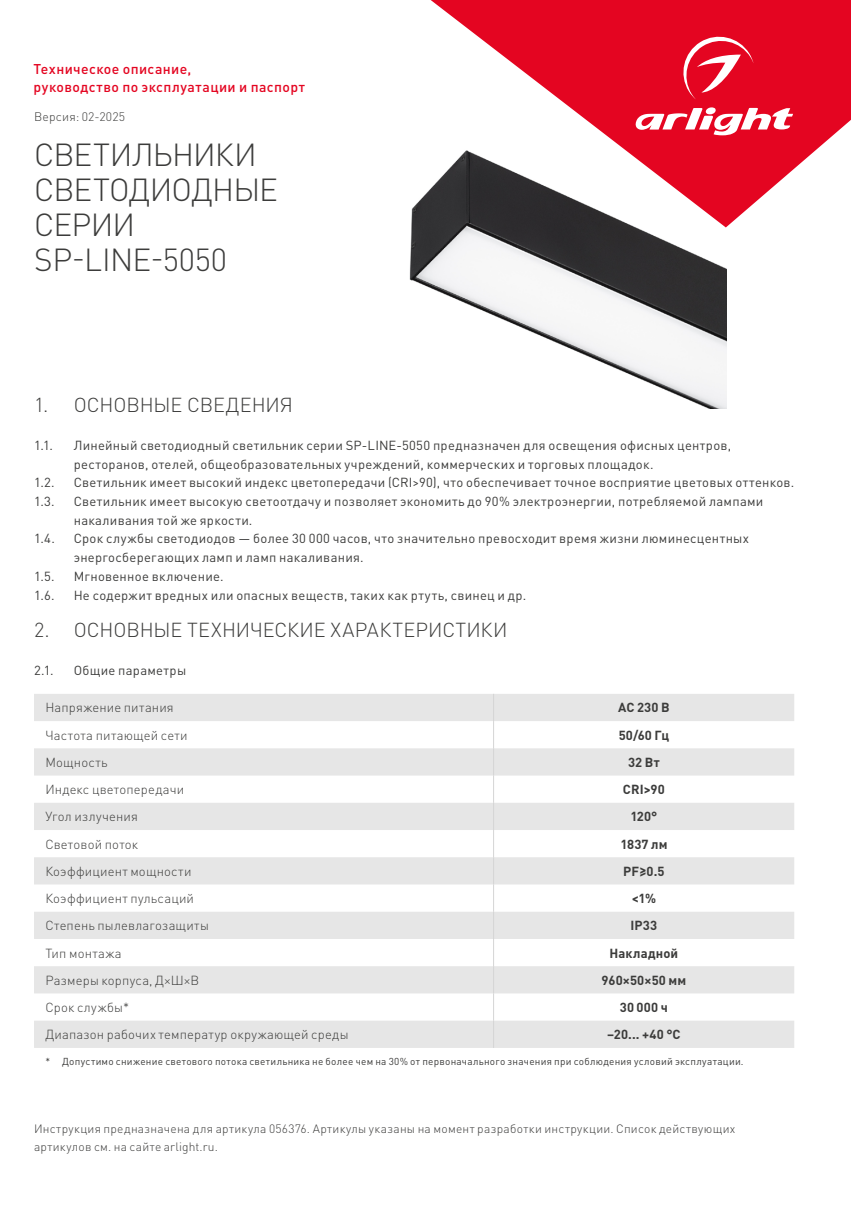
<style>
.page{position:relative;width:851px;height:1214px;background:#fff}
.page>*{position:absolute;margin:0;border:0;box-sizing:border-box;transform-origin:0 0}
.t1{font:300 31.6px/35px "DIN Pro";letter-spacing:-.025em;color:#3c3c3b}
.t2{font:300 20px "DIN Pro";letter-spacing:-.005em;color:#3c3c3b}
.t3{font:500 14px/18px "DIN Pro";letter-spacing:.03em;color:#e40521}
.t4{font:13px/18.8px "DIN Pro";letter-spacing:.02em;color:#3c3c3b}
.t5{font:300 13px "DIN Pro";letter-spacing:.015em;color:#3c3c3b}
.t6{font:700 13px "DIN Pro";letter-spacing:.01em;color:#3c3c3b}
.t7{font:300 12.2px "DIN Pro";letter-spacing:.015em;color:#3c3c3b}
.t8{font:300 12px/17.6px "DIN Pro";letter-spacing:.02em;color:#3c3c3b}
.t9{font:10px "DIN Pro";letter-spacing:.025em;color:#3c3c3b}
</style>
<div class="page">
<img style="left:409px;top:189px;width:317px;height:219px">
<svg style="left:34px;top:694px;width:760px;height:353px;fill:#e6e6e6"></svg>
<svg style="left:493px;top:694px;width:1px;height:353px"></svg>
<svg style="left:430px;top:0;width:420px;height:227px;fill:#e40521"></svg>
<svg style="left:632px;top:107px;width:161px;height:31px"></svg>
<svg style="left:678px;top:32px;width:75px;height:67px;background:#e83047"></svg>
<p class="t3" style="left:34px;top:60px;width:273px">Техническое описание,<br>руководство по эксплуатации и паспорт</p>
<p class="t7" style="left:34px;top:108px;width:92px">Версия: 02-2025</p>
<h1 class="t1" style="left:34px;top:136px;width:245px">СВЕТИЛЬНИКИ<br>СВЕТОДИОДНЫЕ<br>СЕРИИ<br>SP-LINE-5050</h1>
<h2 class="t2" style="left:34px;top:391px;width:260px">1. ОСНОВНЫЕ СВЕДЕНИЯ</h2>
<p class="t4" style="left:34px;top:435px;width:20px">1.1.</p>
<p class="t4" style="left:74px;top:435px;width:658px">Линейный светодиодный светильник серии SP-LINE-5050 предназначен для освещения офисных центров, ресторанов, отелей, общеобразовательных учреждений, коммерческих и торговых площадок.</p>
<p class="t4" style="left:34px;top:472px;width:22px">1.2.</p>
<p class="t4" style="left:74px;top:472px;width:722px">Светильник имеет высокий индекс цветопередачи (CRI&gt;90), что обеспечивает точное восприятие цветовых оттенков.</p>
<p class="t4" style="left:34px;top:491px;width:22px">1.3.</p>
<p class="t4" style="left:74px;top:491px;width:691px">Светильник имеет высокую светоотдачу и позволяет экономить до 90% электроэнергии, потребляемой лампами накаливания той же яркости.</p>
<p class="t4" style="left:34px;top:528px;width:22px">1.4.</p>
<p class="t4" style="left:74px;top:528px;width:676px">Срок службы светодиодов — более 30 000 часов, что значительно превосходит время жизни люминесцентных энергосберегающих ламп и ламп накаливания.</p>
<p class="t4" style="left:34px;top:566px;width:22px">1.5.</p>
<p class="t4" style="left:74px;top:566px;width:151px">Мгновенное включение.</p>
<p class="t4" style="left:34px;top:585px;width:22px">1.6.</p>
<p class="t4" style="left:74px;top:585px;width:454px">Не содержит вредных или опасных веществ, таких как ртуть, свинец и др.</p>
<h2 class="t2" style="left:34px;top:616px;width:475px">2. ОСНОВНЫЕ ТЕХНИЧЕСКИЕ ХАРАКТЕРИСТИКИ</h2>
<p class="t4" style="left:34px;top:659px;width:21px">2.1.</p>
<p class="t4" style="left:74px;top:659px;width:114px">Общие параметры</p>
<p class="t5" style="left:45px;top:698px;width:130px">Напряжение питания</p>
<p class="t6" style="left:618px;top:698px;width:53px">AC 230 В</p>
<p class="t5" style="left:45px;top:726px;width:144px">Частота питающей сети</p>
<p class="t6" style="left:618px;top:726px;width:52px">50/60 Гц</p>
<p class="t5" style="left:45px;top:753px;width:64px">Мощность</p>
<p class="t6" style="left:628px;top:753px;width:33px">32 Вт</p>
<p class="t5" style="left:45px;top:780px;width:140px">Индекс цветопередачи</p>
<p class="t6" style="left:623px;top:780px;width:43px">CRI&gt;90</p>
<p class="t5" style="left:45px;top:807px;width:94px">Угол излучения</p>
<p class="t6" style="left:630px;top:807px;width:29px">120°</p>
<p class="t5" style="left:45px;top:835px;width:94px">Световой поток</p>
<p class="t6" style="left:620px;top:835px;width:49px">1837 лм</p>
<p class="t5" style="left:45px;top:862px;width:148px">Коэффициент мощности</p>
<p class="t6" style="left:623px;top:862px;width:43px">PF≥0.5</p>
<p class="t5" style="left:45px;top:889px;width:150px">Коэффициент пульсаций</p>
<p class="t6" style="left:631px;top:889px;width:26px">&lt;1%</p>
<p class="t5" style="left:45px;top:916px;width:165px">Степень пылевлагозащиты</p>
<p class="t6" style="left:630px;top:916px;width:28px">IP33</p>
<p class="t5" style="left:45px;top:943px;width:78px">Тип монтажа</p>
<p class="t6" style="left:609px;top:943px;width:70px">Накладной</p>
<p class="t5" style="left:45px;top:971px;width:155px">Размеры корпуса, Д×Ш×В</p>
<p class="t6" style="left:601px;top:971px;width:86px">960×50×50 мм</p>
<p class="t5" style="left:45px;top:998px;width:85px">Срок службы*</p>
<p class="t6" style="left:619px;top:998px;width:50px">30 000 ч</p>
<p class="t5" style="left:45px;top:1025px;width:304px">Диапазон рабочих температур окружающей среды</p>
<p class="t6" style="left:607px;top:1025px;width:75px">–20... +40 °С</p>
<p class="t9" style="left:45px;top:1054px;width:699px">* Допустимо снижение светового потока светильника не более чем на 30% от первоначального значения при соблюдения условий эксплуатации.</p>
<p class="t8" style="left:34px;top:1119px;width:702px">Инструкция предназначена для артикула 056376. Артикулы указаны на момент разработки инструкции. Список действующих артикулов см. на сайте arlight.ru.</p>
</div>
